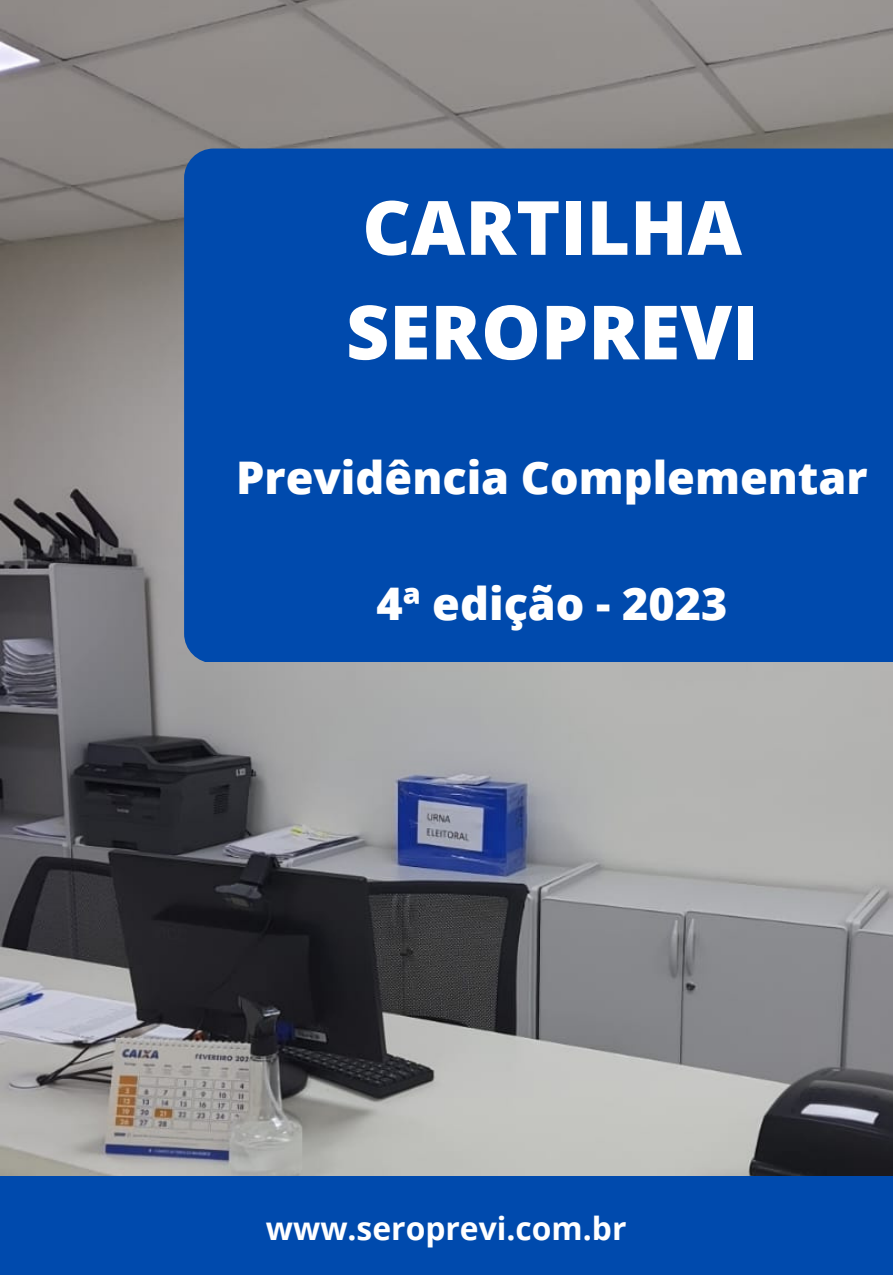
<style>
.page{position:relative;width:893px;height:1276px;background:#fff}
.page>*{position:absolute;margin:0;border:0;box-sizing:border-box;transform-origin:0 0}
.t1{font:800 75px/104.6px "Open Sans";color:#fff}
.t2{font:800 45px "Open Sans";color:#fff}
.t3{font:700 31.8px "Open Sans";color:#fff}
</style>
<div class="page">
<img style="left:1px;top:0;width:891px;height:1176px">
<div style="left:184px;top:148px;width:708px;height:514px;background:#004aad"></div>
<div style="left:0;top:1176px;width:892px;height:99px;background:#004aad"></div>
<h1 class="t1" style="left:346px;top:173px;width:414px">CARTILHA<br>SEROPREVI</h1>
<p class="t2" style="left:236px;top:446px;width:633px">Previdência Complementar</p>
<p class="t2" style="left:376px;top:572px;width:352px">4ª edição - 2023</p>
<p class="t3" style="left:266px;top:1205px;width:362px">www.seroprevi.com.br</p>
</div>
